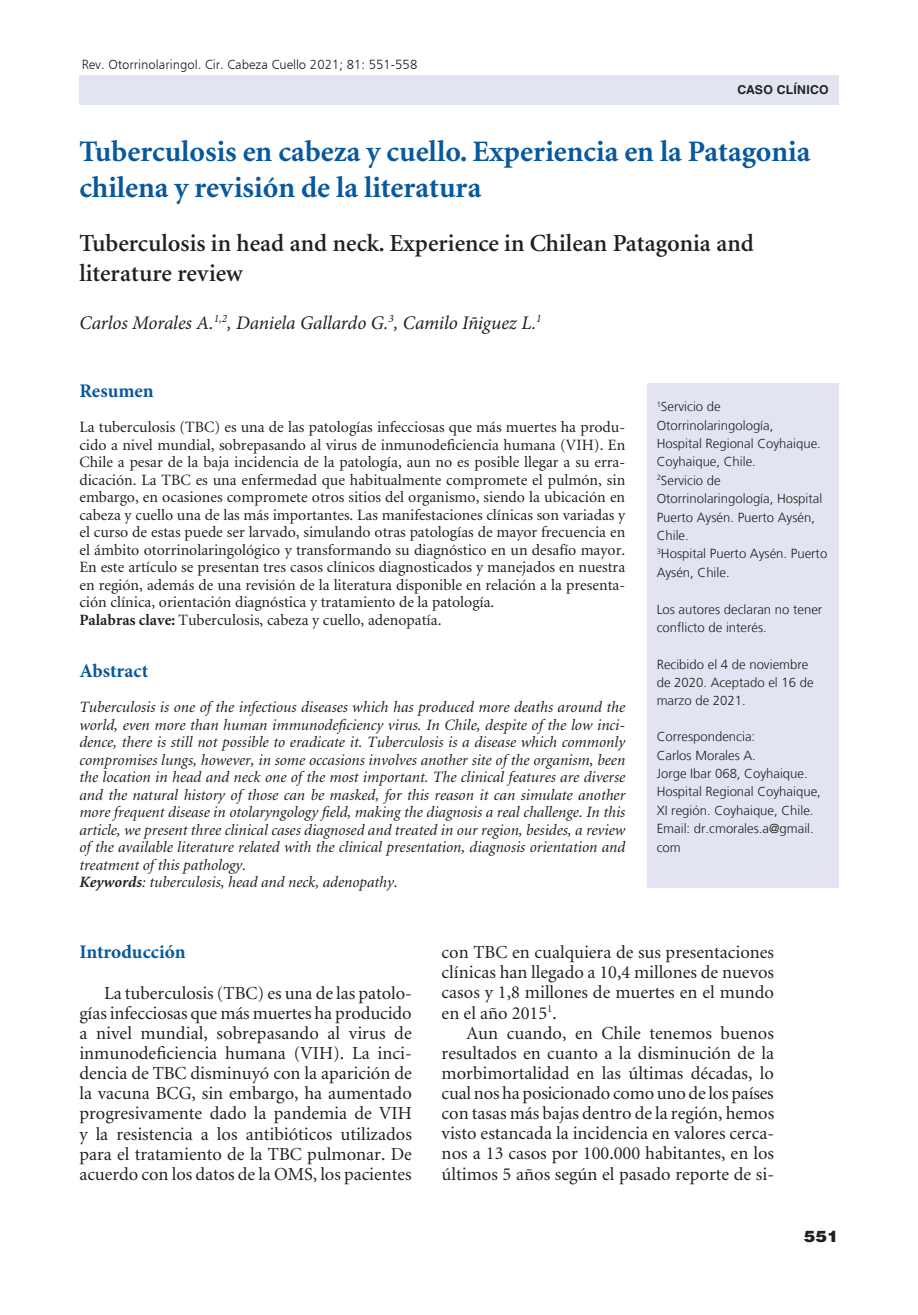
<style>
.page{position:relative;width:918px;height:1315px;background:#fff}
.page>*{position:absolute;margin:0;border:0;box-sizing:border-box;transform-origin:0 0}
._2-titulo{font:700 29.75px/35.7px "Minion";color:#07589d}
._2-titulo_ingles{font:600 24.5px/29.4px "Minion";color:#231f20}
._3-autor{font:italic 19.25px "Minion Pro";letter-spacing:-.01em;color:#231f20}
._5-subtitulo{font:700 19.25px "Minion Pro";color:#07589d}
._1texto{font:18.38px/20.1px "Minion";color:#231f20;text-align:justify}
._4-resumen{font:15.75px/17.5px "Minion";color:#231f20;text-align:justify}
._4-resumen-2{font:italic 15.75px/17.5px "Minion";color:#231f20;text-align:justify}
.t1{font:900 15.75px "Helvetica LT Std";color:#231f20;scale:1.1 1}
._3-datos_autores-doi{font:300 13.12px/18.4px "Frutiger LT";color:#231f20}
.t2{font:13.12px "Humanist 777 BT Light B";color:#231f20}
.t3{font:700 12.25px "Helvetica LT Std";color:#231f20}
.s1{font-weight:700}
</style>
<div class="page">
<div style="left:79px;top:75px;width:759px;height:30px;background:#e2e5f1"></div>
<div style="left:647px;top:383px;width:191px;height:504px;background:#e2e5f1"></div>
<p class="t2" style="left:82px;top:56px;width:337px">Rev. Otorrinolaringol. Cir. Cabeza Cuello 2021; 81: 551-558</p>
<p class="t3" style="left:737px;top:82px;width:19px">Caso</p>
<p class="t3" style="left:777px;top:82px;width:17px">Clínico</p>
<h1 class="_2-titulo" style="left:79px;top:135px;width:732px">Tuberculosis en cabeza y cuello. Experiencia en la Patagonia chilena y revisión de la literatura</h1>
<p class="_2-titulo_ingles" style="left:79px;top:229px;width:676px">Tuberculosis in head and neck. Experience in Chilean Patagonia and literature review</p>
<p class="_3-autor" style="left:79px;top:309px;width:464px">Carlos Morales A.<sup>1,2</sup>, Daniela Gallardo G.<sup>3</sup>, Camilo Iñiguez L.<sup>1</sup></p>
<p class="_5-subtitulo" style="left:79px;top:377px;width:76px">Resumen</p>
<p class="_4-resumen" style="left:79px;top:419px;width:547px">La tuberculosis (TBC) es una de las patologías infecciosas que más muertes ha produ&shy;cido a nivel mundial, sobrepasando al virus de inmunodeficiencia humana (VIH). En Chile a pesar de la baja incidencia de la patología, aun no es posible llegar a su erra&shy;dicación. La TBC es una enfermedad que habitualmente compromete el pulmón, sin embargo, en ocasiones compromete otros sitios del organismo, siendo la ubicación en cabeza y cuello una de las más importantes. Las manifestaciones clínicas son variadas y el curso de estas puede ser larvado, simulando otras patologías de mayor frecuencia en el ámbito otorrinolaringológico y transformando su diagnóstico en un desafío mayor.<br>En este artículo se presentan tres casos clínicos diagnosticados y manejados en nuestra en región, además de una revisión de la literatura disponible en relación a la presenta&shy;ción clínica, orientación diagnóstica y tratamiento de la patología.</p>
<p class="_4-resumen" style="left:79px;top:611px;width:363px"><span class="s1">Palabras clave:</span> Tuberculosis, cabeza y cuello, adenopatía.</p>
<p class="_5-subtitulo" style="left:79px;top:657px;width:70px">Abstract</p>
<p class="_4-resumen-2" style="left:79px;top:699px;width:547px">Tuberculosis is one of the infectious diseases which has produced more deaths around the world, even more than human immunodeficiency virus. In Chile, despite of the low inci&shy;dence, there is still not possible to eradicate it. Tuberculosis is a disease which commonly compromises lungs, however, in some occasions involves another site of the organism, been the location in head and neck one of the most important. The clinical features are diverse and the natural history of those can be masked, for this reason it can simulate another more frequent disease in otolaryngology field, making the diagnosis a real challenge. In this article, we present three clinical cases diagnosed and treated in our region, besides, a review of the available literature related with the clinical presentation, diagnosis orientation and treatment of this pathology.</p>
<p class="_4-resumen-2" style="left:79px;top:874px;width:320px"><span class="s1">Keywords</span>: tuberculosis, head and neck, adenopathy.</p>
<p class="_3-datos_autores-doi" style="left:657px;top:398px;width:166px"><sup>1</sup>Servicio de<br>Otorrinolaringología,<br>Hospital Regional Coyhaique.<br>Coyhaique, Chile.</p>
<p class="_3-datos_autores-doi" style="left:657px;top:471px;width:167px"><sup>2</sup>Servicio de<br>Otorrinolaringología, Hospital<br>Puerto Aysén. Puerto Aysén,<br>Chile.</p>
<p class="_3-datos_autores-doi" style="left:657px;top:545px;width:172px"><sup>3</sup>Hospital Puerto Aysén. Puerto<br>Aysén, Chile.</p>
<p class="_3-datos_autores-doi" style="left:657px;top:600px;width:167px">Los autores declaran no tener conflicto de interés.</p>
<p class="_3-datos_autores-doi" style="left:657px;top:655px;width:158px">Recibido el 4 de noviembre de 2020. Aceptado el 16 de marzo de 2021.</p>
<p class="_3-datos_autores-doi" style="left:657px;top:728px;width:100px">Correspondencia:</p>
<p class="_3-datos_autores-doi" style="left:657px;top:746px;width:101px">Carlos Morales A.</p>
<p class="_3-datos_autores-doi" style="left:657px;top:764px;width:152px">Jorge Ibar 068, Coyhaique.</p>
<p class="_3-datos_autores-doi" style="left:657px;top:783px;width:166px">Hospital Regional Coyhaique,<br>XI región. Coyhaique, Chile.</p>
<p class="_3-datos_autores-doi" style="left:657px;top:819px;width:159px">Email: dr.cmorales.a@gmail. com</p>
<p class="_5-subtitulo" style="left:79px;top:938px;width:108px">Introducción</p>
<p class="_1texto" style="left:79px;top:983px;width:334px;text-indent:25px">La tuberculosis (TBC) es una de las patolo&shy;gías infecciosas que más muertes ha producido a nivel mundial, sobrepasando al virus de inmunodeficiencia humana (VIH). La inci&shy;dencia de TBC disminuyó con la aparición de la vacuna BCG, sin embargo, ha aumentado progresivamente dado la pandemia de VIH y la resistencia a los antibióticos utilizados para el tratamiento de la TBC pulmonar. De acuerdo con los datos de la OMS, los pacientes</p>
<p class="_1texto" style="left:441px;top:943px;width:334px">con TBC en cualquiera de sus presentaciones clínicas han llegado a 10,4 millones de nuevos casos y 1,8 millones de muertes en el mundo en el año 2015<sup>1</sup>.</p>
<p class="_1texto" style="left:441px;top:1023px;width:334px;text-indent:25px">Aun cuando, en Chile tenemos buenos resultados en cuanto a la disminución de la morbimortalidad en las últimas décadas, lo cual nos ha posicionado como uno de los países con tasas más bajas dentro de la región, hemos visto estancada la incidencia en valores cerca&shy;nos a 13 casos por 100.000 habitantes, en los últimos 5 años según el pasado reporte de si-</p>
<p class="t1" style="left:804px;top:1226px;width:33px">551</p>
</div>
